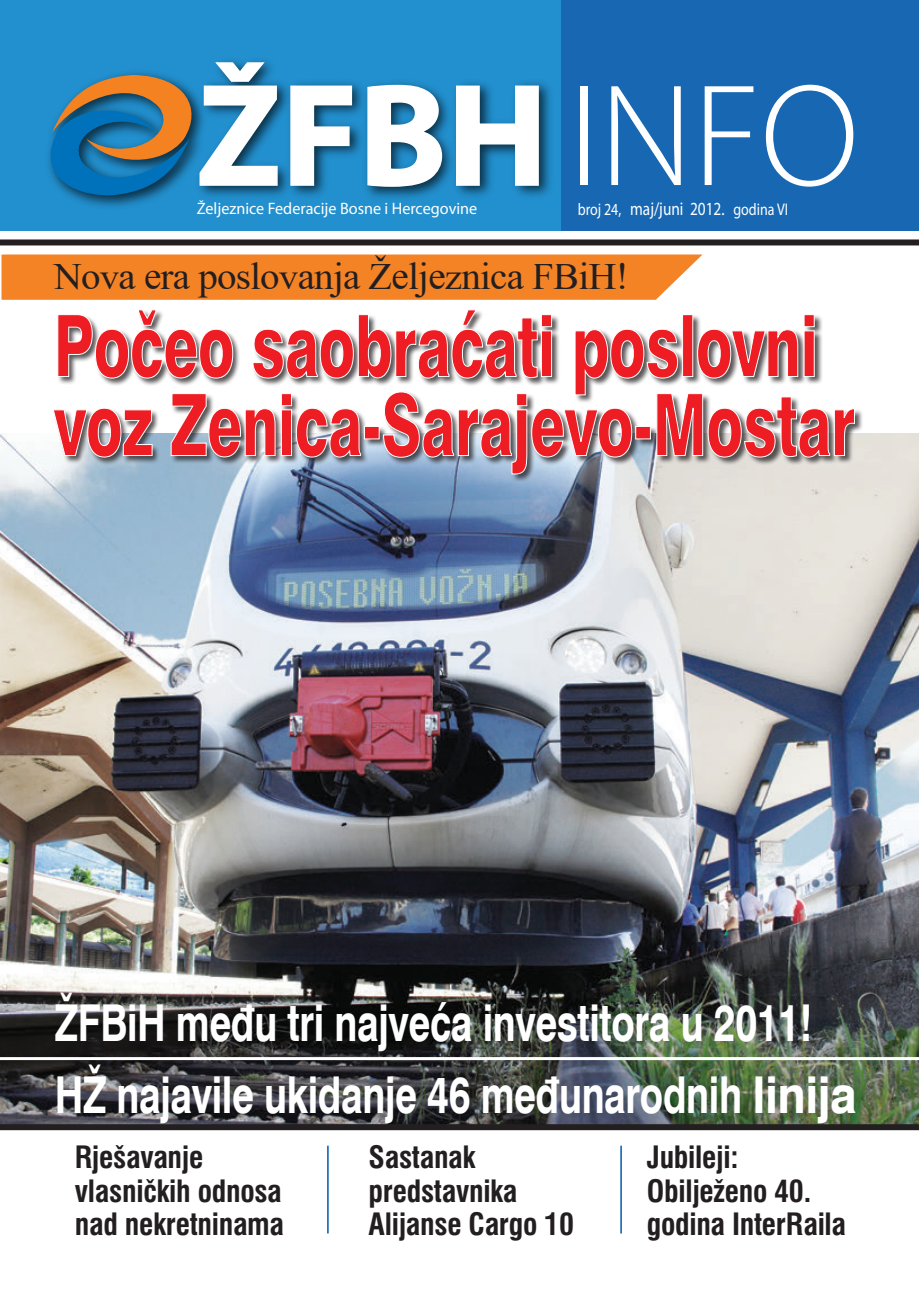
<style>
.page{position:relative;width:919px;height:1289px;background:#fff}
.page>*{position:absolute;margin:0;border:0;box-sizing:border-box;transform-origin:0 0}
.t1{font:700 146.4px "Myriad Pro";color:#fff}
._2_glavni_naslov{font:800 86.1px/78.9px "Swiss 721 BT";letter-spacing:-.01em;color:#ee1d23;scale:.68 1}
._2_novi{font:700 50.85px "Swiss 721 BT";letter-spacing:-.01em;color:#fff;scale:.76 1}
._1_naslovna{font:39px "Times New Roman BH";letter-spacing:-.02em;color:#231f20}
._2_mali{font:700 condensed 30px/33px "Swiss 721 BT";letter-spacing:-.01em;color:#231f20}
.t2{font:16.95px "Myriad Pro";color:#fff;scale:.82 1}
.t3{font:16.5px "Myriad Pro";color:#fff}
.s1{font-weight:300}
.s2{font-size:18.6px}
</style>
<div class="page">
<img style="left:0;top:434px;width:918px;height:690px">
<div style="left:0;top:0;width:918px;height:231px;background:#228fce"></div>
<div style="left:561px;top:0;width:357px;height:231px;background:#1767b3"></div>
<img style="left:202px;top:82px;width:348px;height:116px">
<svg style="left:46px;top:61px;width:232px;height:134px"></svg>
<svg style="left:289px;top:85px;width:64px;height:101px"></svg>
<svg style="left:366px;top:84px;width:77px;height:104px;background:#29607f"></svg>
<svg style="left:455px;top:85px;width:84px;height:101px"></svg>
<hr style="left:327px;top:1145px;width:1px;height:88px;background:#015aaa">
<hr style="left:620px;top:1145px;width:1px;height:88px;background:#015aaa">
<div style="left:0;top:239px;width:918px;height:6px;background:#231f20"></div>
<div style="left:0;top:1124px;width:918px;height:6px;background:#231f20"></div>
<svg style="left:1px;top:254px;width:702px;height:46px;background:#f48930"></svg>
<div style="left:53px;top:309px;width:810px;height:174px;background:#231f20;opacity:.75"></div>
<svg style="left:53px;top:309px;width:801px;height:165px"></svg>
<hr style="left:0;top:1057px;width:918px;height:3px;background:#fff">
<p class="t1" style="left:197px;top:40px;width:663px">ŽFBH<span class="s1">INFO</span></p>
<p class="t3" style="left:197px;top:199px;width:282px">Željeznice Federacije Bosne i Hercegovine</p>
<p class="t2" style="left:577px;top:200px;width:258px">broj 24, <span class="s2">maj/juni 2012.</span> godina VI</p>
<p class="_1_naslovna" style="left:54px;top:254px;width:576px">Nova era poslovanja Željeznica FBiH!</p>
<p class="_2_glavni_naslov" style="left:54px;top:306px;width:1180px">Počeo saobraćati poslovni voz Zenica-Sarajevo-Mostar</p>
<p class="_2_novi" style="left:55px;top:992px;width:998px">ŽFBiH među tri najveća investitora u 2011!</p>
<p class="_2_novi" style="left:55px;top:1063px;width:1056px">HŽ najavile ukidanje 46 međunarodnih linija</p>
<p class="_2_mali" style="left:75px;top:1141px;width:211px">Rješavanje vlasničkih odnosa nad nekretninama</p>
<p class="_2_mali" style="left:368px;top:1141px;width:207px">Sastanak predstavnika<br>Alijanse Cargo 10</p>
<p class="_2_mali" style="left:646px;top:1141px;width:201px">Jubileji:<br>Obilježeno 40. godina InterRaila</p>
</div>
